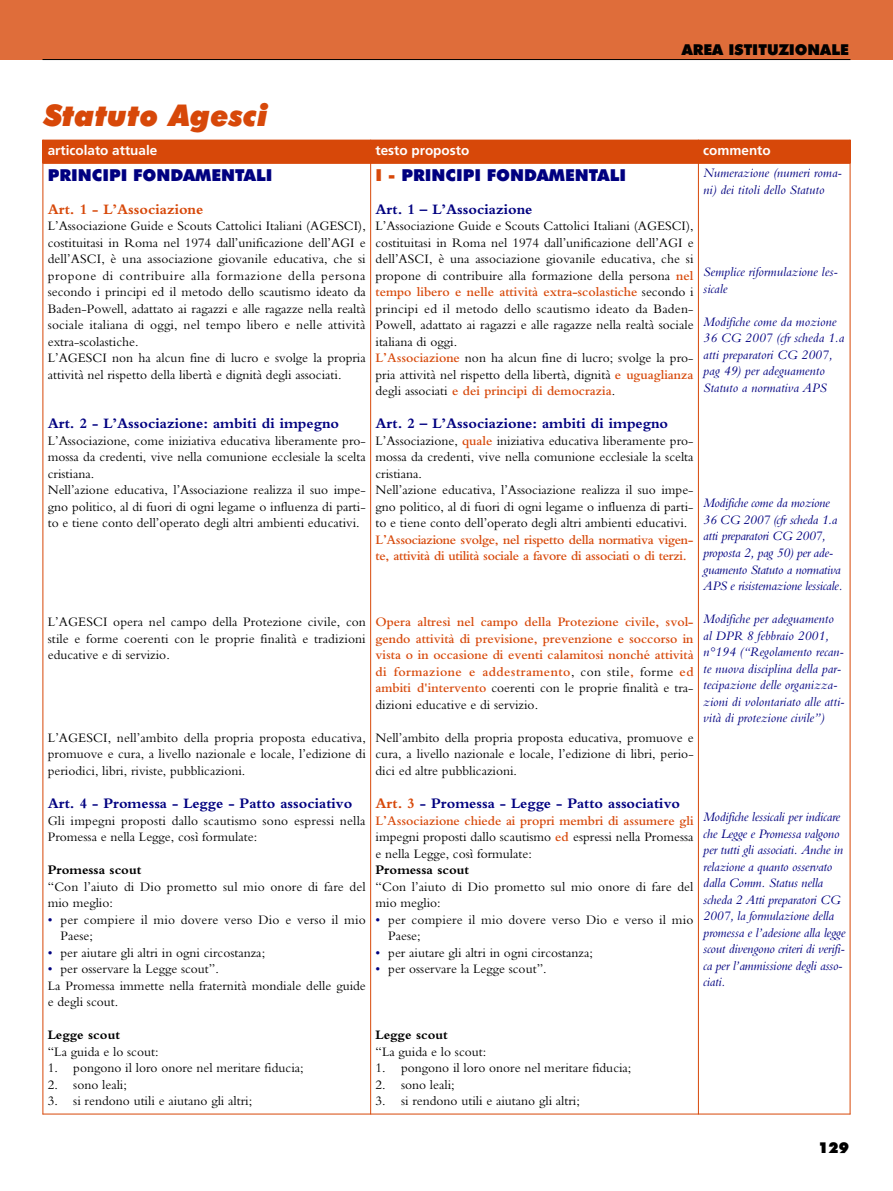
<style>
.page{position:relative;width:893px;height:1191px;background:#fff}
.page>*{position:absolute;margin:0;border:0;box-sizing:border-box;transform-origin:0 0}
.t1{font:italic 900 30px "Futura BT";color:#d74809}
.t2{font:900 16.5px "Futura BT";color:#000080}
.t3{font:700 15px "Bembo";color:#000080}
.t4{font:900 15px "Futura BT";color:#000}
.t5{font:700 15px "Bembo";color:#d74809}
.t6{font:13.5px/16.5px "Bembo";color:#000}
.t7{font:italic 13.5px/16.5px "Bembo";letter-spacing:-.015em;color:#000080}
.t8{font:600 13.5px/16.5px "Bembo";letter-spacing:-.02em;color:#d74809}
.t9{font:700 13.5px "Bembo";color:#000}
.t10{font:700 13.5px "Frutiger";color:#fff}
.s1{color:#d74809}
.s2{font-weight:600;color:#d74809}
.s3{font-weight:400;color:#000}
.s4{color:#000080}
</style>
<div class="page">
<div style="left:0;top:0;width:893px;height:59px;background:#df6d3a"></div>
<hr style="left:43px;top:59px;width:807px;height:1px;background:#000">
<div style="left:43px;top:140px;width:328px;height:23px;background:#d74809"></div>
<div style="left:371px;top:140px;width:327px;height:23px;background:#d74809"></div>
<div style="left:698px;top:140px;width:152px;height:23px;background:#d74809"></div>
<hr style="left:43px;top:140px;width:1px;height:974px;background:#d74809">
<hr style="left:370px;top:140px;width:1px;height:974px;background:#d74809">
<hr style="left:698px;top:140px;width:1px;height:974px;background:#d74809">
<hr style="left:850px;top:140px;width:1px;height:974px;background:#d74809">
<hr style="left:43px;top:163px;width:807px;height:1px;background:#d74809">
<hr style="left:43px;top:1113px;width:807px;height:1px;background:#d74809">
<h1 class="t1" style="left:44px;top:104px;width:226px">Statuto Agesci</h1>
<p class="t4" style="left:682px;top:44px;width:169px">AREA ISTITUZIONALE</p>
<p class="t10" style="left:48px;top:145px;width:111px">articolato attuale</p>
<p class="t10" style="left:375px;top:145px;width:95px">testo proposto</p>
<p class="t10" style="left:703px;top:145px;width:69px">commento</p>
<p class="t2" style="left:48px;top:168px;width:226px">PRINCIPI FONDAMENTALI</p>
<p class="t5" style="left:48px;top:204px;width:157px">Art. 1 - L’Associazione</p>
<p class="t6" style="left:48px;top:219px;width:320px">L’Associazione Guide e Scouts Cattolici Italiani (AGESCI), costituitasi in Roma nel 1974 dall’unificazione dell’AGI e dell’ASCI, è una associazione giovanile educativa, che si propone di contribuire alla formazione della persona secondo i principi ed il metodo dello scautismo ideato da Baden-Powell, adattato ai ragazzi e alle ragazze nella realtà sociale italiana di oggi, nel tempo libero e nelle attività extra-scolastiche.<br>L’AGESCI non ha alcun fine di lucro e svolge la propria attività nel rispetto della libertà e dignità degli associati.</p>
<p class="t3" style="left:48px;top:418px;width:293px">Art. 2 - L’Associazione: ambiti di impegno</p>
<p class="t6" style="left:48px;top:434px;width:320px">L’Associazione, come iniziativa educativa liberamente pro&shy;mossa da credenti, vive nella comunione ecclesiale la scelta cristiana.<br>Nell’azione educativa, l’Associazione realizza il suo impe&shy;gno politico, al di fuori di ogni legame o influenza di parti&shy;to e tiene conto dell’operato degli altri ambienti educativi.</p>
<p class="t7" style="left:703px;top:166px;width:140px">Numerazione (numeri roma&shy;ni) dei titoli dello Statuto</p>
<p class="t2" style="left:375px;top:168px;width:252px"><span class="s1">I -</span> PRINCIPI FONDAMENTALI</p>
<p class="t3" style="left:375px;top:204px;width:158px">Art. 1 – L’Associazione</p>
<p class="t6" style="left:375px;top:219px;width:320px">L’Associazione Guide e Scouts Cattolici Italiani (AGESCI), costituitasi in Roma nel 1974 dall’unificazione dell’AGI e dell’ASCI, è una associazione giovanile educativa, che si propone di contribuire alla formazione della persona <span class="s2">nel tempo libero e nelle attività extra-scolastiche</span> secondo i principi ed il metodo dello scautismo ideato da Baden-Powell, adattato ai ragazzi e alle ragazze nella realtà sociale italiana di oggi.<br><span class="s2">L’Associazione</span> non ha alcun fine di lucro; svolge la pro&shy;pria attività nel rispetto della libertà, dignità <span class="s2">e uguaglianza </span>degli associati <span class="s2">e dei principi di democrazia</span>.</p>
<p class="t3" style="left:375px;top:418px;width:294px">Art. 2 – L’Associazione: ambiti di impegno</p>
<p class="t6" style="left:375px;top:434px;width:320px">L’Associazione, <span class="s2">quale</span> iniziativa educativa liberamente pro&shy;mossa da credenti, vive nella comunione ecclesiale la scelta cristiana.<br>Nell’azione educativa, l’Associazione realizza il suo impe&shy;gno politico, al di fuori di ogni legame o influenza di parti&shy;to e tiene conto dell’operato degli altri ambienti educativi.</p>
<p class="t8" style="left:375px;top:532px;width:319px">L’Associazione svolge, nel rispetto della normativa vigen&shy;te, attività di utilità sociale a favore di associati o di terzi.</p>
<p class="t7" style="left:703px;top:265px;width:136px">Semplice riformulazione les&shy;sicale</p>
<p class="t7" style="left:703px;top:315px;width:142px">Modifiche come da mozione<br>36 CG 2007 (cfr scheda 1.a atti preparatori CG 2007, pag 49) per adeguamento<br>Statuto a normativa APS</p>
<p class="t7" style="left:703px;top:496px;width:141px">Modifiche come da mozione<br>36 CG 2007 (cfr scheda 1.a atti preparatori CG 2007, proposta 2, pag 50) per ade&shy;guamento Statuto a normativa<br>APS e risistemazione lessicale.</p>
<p class="t7" style="left:703px;top:612px;width:143px">Modifiche per adeguamento al DPR 8 febbraio 2001, n°194 (“Regolamento recan&shy;te nuova disciplina della par&shy;tecipazione delle organizza&shy;zioni di volontariato alle atti&shy;vità di protezione civile”)</p>
<p class="t6" style="left:48px;top:615px;width:320px;text-align:justify">L’AGESCI opera nel campo della Protezione civile, con stile e forme coerenti con le proprie finalità e tradizioni educative e di servizio.</p>
<p class="t8" style="left:375px;top:615px;width:320px;text-align:justify">Opera altresì nel campo della Protezione civile, svol&shy;gendo attività di previsione, prevenzione e soccorso in vista o in occasione di eventi calamitosi nonché attività di formazione e addestramento<span class="s3">, con stile</span>, <span class="s3">forme</span> ed ambiti d'intervento <span class="s3">coerenti con le proprie finalità e tra&shy;dizioni educative e di servizio.</span></p>
<p class="t6" style="left:375px;top:731px;width:320px;text-align:justify">Nell’ambito della propria proposta educativa, promuove e cura, a livello nazionale e locale, l’edizione di libri, perio&shy;dici ed altre pubblicazioni.</p>
<p class="t3" style="left:375px;top:798px;width:306px"><span class="s1">Art. 3</span> - Promessa - Legge - Patto associativo</p>
<p class="t6" style="left:375px;top:813px;width:320px;text-align:justify"><span class="s2">L’Associazione chiede ai propri membri di assumere gli </span>impegni proposti dallo scautismo <span class="s2">ed</span> espressi nella Promessa e nella Legge, così formulate:</p>
<p class="t9" style="left:375px;top:865px;width:95px">Promessa scout</p>
<p class="t6" style="left:375px;top:879px;width:319px">“Con l’aiuto di Dio prometto sul mio onore di fare del mio meglio:</p>
<p class="t6" style="left:388px;top:912px;width:307px;text-indent:-13px"><span class="s4">•</span> per compiere il mio dovere verso Dio e verso il mio<br>Paese;</p>
<p class="t6" style="left:375px;top:945px;width:219px"><span class="s4">•</span> per aiutare gli altri in ogni circostanza;</p>
<p class="t6" style="left:375px;top:962px;width:173px"><span class="s4">•</span> per osservare la Legge scout”.</p>
<p class="t6" style="left:48px;top:731px;width:320px;text-align:justify">L’AGESCI, nell’ambito della propria proposta educativa, promuove e cura, a livello nazionale e locale, l’edizione di periodici, libri, riviste, pubblicazioni.</p>
<p class="t3" style="left:48px;top:798px;width:306px">Art. 4 - Promessa - Legge - Patto associativo</p>
<p class="t6" style="left:48px;top:813px;width:319px">Gli impegni proposti dallo scautismo sono espressi nella<br>Promessa e nella Legge, così formulate:</p>
<p class="t9" style="left:48px;top:865px;width:95px">Promessa scout</p>
<p class="t6" style="left:48px;top:879px;width:319px">“Con l’aiuto di Dio prometto sul mio onore di fare del mio meglio:</p>
<p class="t6" style="left:61px;top:912px;width:307px;text-indent:-13px"><span class="s4">•</span> per compiere il mio dovere verso Dio e verso il mio<br>Paese;</p>
<p class="t6" style="left:48px;top:945px;width:219px"><span class="s4">•</span> per aiutare gli altri in ogni circostanza;</p>
<p class="t6" style="left:48px;top:962px;width:320px"><span class="s4">•</span> per osservare la Legge scout”.<br>La Promessa immette nella fraternità mondiale delle guide e degli scout.</p>
<p class="t9" style="left:48px;top:1030px;width:74px">Legge scout</p>
<p class="t6" style="left:48px;top:1044px;width:112px">“La guida e lo scout:</p>
<p class="t6" style="left:48px;top:1061px;width:257px">1. pongono il loro onore nel meritare fiducia;</p>
<p class="t6" style="left:48px;top:1077px;width:81px">2. sono leali;</p>
<p class="t6" style="left:48px;top:1094px;width:206px">3. si rendono utili e aiutano gli altri;</p>
<p class="t7" style="left:703px;top:810px;width:144px">Modifiche lessicali per indicare che Legge e Promessa valgono per tutti gli associati. Anche in relazione a quanto osservato dalla Comm. Status nella scheda 2 Atti preparatori CG<br>2007, la formulazione della promessa e l’adesione alla legge scout divengono criteri di verifi&shy;ca per l’ammissione degli asso&shy;ciati.</p>
<p class="t9" style="left:375px;top:1030px;width:74px">Legge scout</p>
<p class="t6" style="left:375px;top:1044px;width:112px">“La guida e lo scout:</p>
<p class="t6" style="left:375px;top:1061px;width:257px">1. pongono il loro onore nel meritare fiducia;</p>
<p class="t6" style="left:375px;top:1077px;width:81px">2. sono leali;</p>
<p class="t6" style="left:375px;top:1094px;width:206px">3. si rendono utili e aiutano gli altri;</p>
<p class="t4" style="left:818px;top:1141px;width:32px">129</p>
</div>
